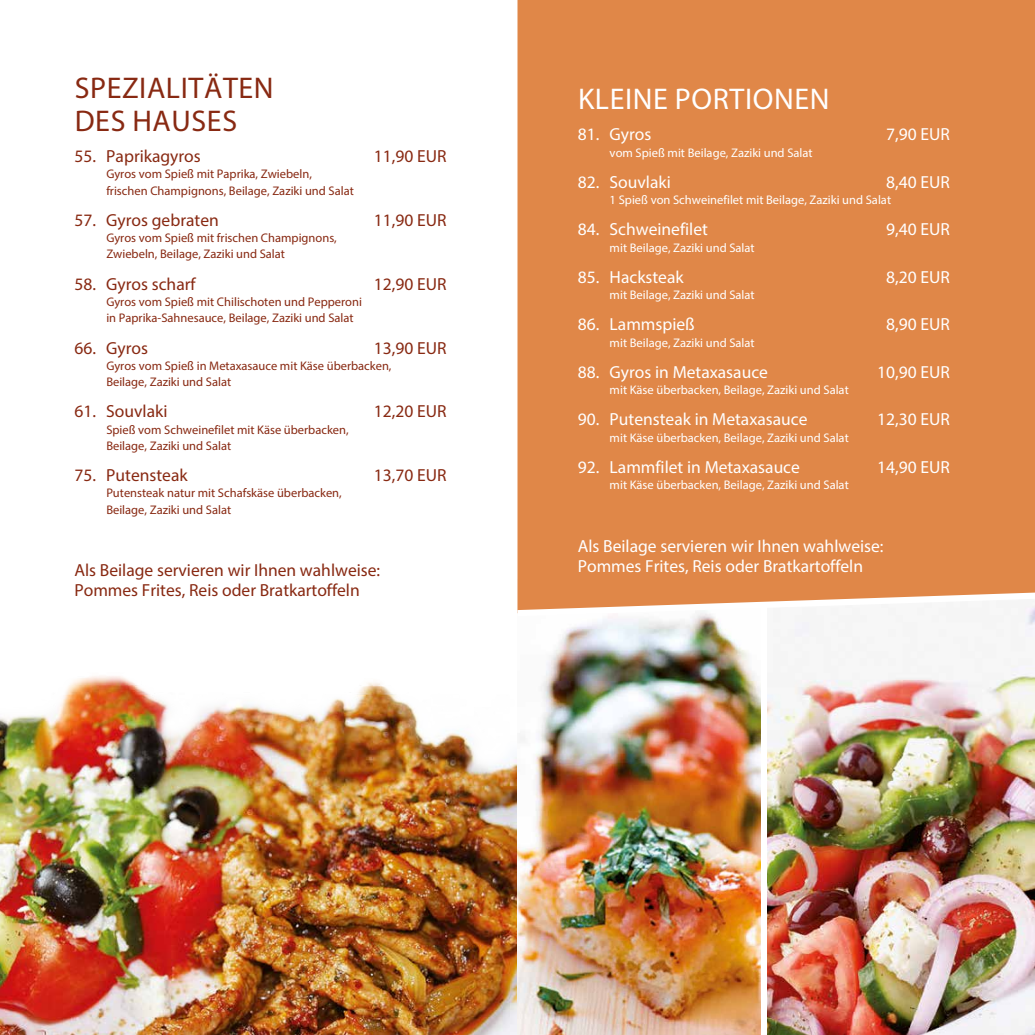
<style>
.page{position:relative;width:1035px;height:1035px;background:#fff}
.page>*{position:absolute;margin:0;border:0;box-sizing:border-box;transform-origin:0 0}
.t1{font:30px/32.5px "Myriad Pro";letter-spacing:.02em;color:#882912}
.t2{font:30px "Myriad Pro";letter-spacing:.02em;color:#fff}
.t3{font:17.5px/20px "Myriad Pro";color:#fff}
.t4{font:17.5px/20px "Myriad Pro";color:#882912}
.t5{font:12.5px/16.2px "Myriad Pro";color:#882912}
.t6{font:12.5px "Myriad Pro";color:#fff}
</style>
<div class="page">
<img style="left:0;top:676px;width:517px;height:359px">
<img style="left:517px;top:619px;width:243px;height:416px">
<img style="left:767px;top:619px;width:268px;height:416px">
<div style="left:517px;top:0;width:518px;height:589px;background:#e08748"></div>
<svg style="left:517px;top:589px;width:518px;height:30px"></svg>
<h1 class="t1" style="left:75px;top:72px;width:200px">SPEZIALITÄTEN<br>DES HAUSES</h1>
<h2 class="t4" style="left:74px;top:146px;width:128px">55. Paprikagyros</h2>
<h2 class="t4" style="left:374px;top:146px;width:74px">11,90 EUR</h2>
<p class="t5" style="left:106px;top:166px;width:249px">Gyros vom Spieß mit Paprika, Zwiebeln, frischen Champignons, Beilage, Zaziki und Salat</p>
<h2 class="t4" style="left:74px;top:210px;width:146px">57. Gyros gebraten</h2>
<h2 class="t4" style="left:374px;top:210px;width:74px">11,90 EUR</h2>
<p class="t5" style="left:106px;top:230px;width:232px">Gyros vom Spieß mit frischen Champignons,<br>Zwiebeln, Beilage, Zaziki und Salat</p>
<h2 class="t4" style="left:74px;top:274px;width:123px">58. Gyros scharf</h2>
<h2 class="t4" style="left:374px;top:274px;width:74px">12,90 EUR</h2>
<p class="t5" style="left:106px;top:293px;width:257px">Gyros vom Spieß mit Chilischoten und Pepperoni in Paprika-Sahnesauce, Beilage, Zaziki und Salat</p>
<h2 class="t4" style="left:74px;top:337px;width:75px">66. Gyros</h2>
<h2 class="t4" style="left:374px;top:337px;width:74px">13,90 EUR</h2>
<p class="t5" style="left:106px;top:357px;width:287px">Gyros vom Spieß in Metaxasauce mit Käse überbacken,<br>Beilage, Zaziki und Salat</p>
<h2 class="t4" style="left:74px;top:401px;width:95px">61. Souvlaki</h2>
<h2 class="t4" style="left:374px;top:401px;width:74px">12,20 EUR</h2>
<p class="t5" style="left:106px;top:421px;width:244px">Spieß vom Schweinefilet mit Käse überbacken,<br>Beilage, Zaziki und Salat</p>
<h2 class="t4" style="left:74px;top:465px;width:115px">75. Putensteak</h2>
<h2 class="t4" style="left:374px;top:465px;width:74px">13,70 EUR</h2>
<p class="t5" style="left:106px;top:485px;width:237px">Putensteak natur mit Schafskäse überbacken,<br>Beilage, Zaziki und Salat</p>
<h2 class="t4" style="left:74px;top:560px;width:307px">Als Beilage servieren wir Ihnen wahlweise:<br>Pommes Frites, Reis oder Bratkartoffeln</h2>
<h1 class="t2" style="left:578px;top:80px;width:253px">KLEINE PORTIONEN</h1>
<h2 class="t3" style="left:578px;top:124px;width:75px">81. Gyros</h2>
<h2 class="t3" style="left:886px;top:124px;width:65px">7,90 EUR</h2>
<p class="t6" style="left:609px;top:145px;width:204px">vom Spieß mit Beilage, Zaziki und Salat</p>
<h2 class="t3" style="left:578px;top:172px;width:95px">82. Souvlaki</h2>
<h2 class="t3" style="left:886px;top:172px;width:65px">8,40 EUR</h2>
<p class="t6" style="left:609px;top:192px;width:283px">1 Spieß von Schweinefilet mit Beilage, Zaziki und Salat</p>
<h2 class="t3" style="left:578px;top:219px;width:132px">84. Schweinefilet</h2>
<h2 class="t3" style="left:886px;top:219px;width:65px">9,40 EUR</h2>
<p class="t6" style="left:609px;top:240px;width:147px">mit Beilage, Zaziki und Salat</p>
<h2 class="t3" style="left:578px;top:267px;width:107px">85. Hacksteak</h2>
<h2 class="t3" style="left:886px;top:267px;width:65px">8,20 EUR</h2>
<p class="t6" style="left:609px;top:287px;width:147px">mit Beilage, Zaziki und Salat</p>
<h2 class="t3" style="left:578px;top:314px;width:119px">86. Lammspieß</h2>
<h2 class="t3" style="left:886px;top:314px;width:65px">8,90 EUR</h2>
<p class="t6" style="left:609px;top:335px;width:147px">mit Beilage, Zaziki und Salat</p>
<h2 class="t3" style="left:578px;top:362px;width:192px">88. Gyros in Metaxasauce</h2>
<h2 class="t3" style="left:877px;top:362px;width:74px">10,90 EUR</h2>
<p class="t6" style="left:609px;top:382px;width:241px">mit Käse überbacken, Beilage, Zaziki und Salat</p>
<h2 class="t3" style="left:578px;top:409px;width:231px">90. Putensteak in Metaxasauce</h2>
<h2 class="t3" style="left:877px;top:409px;width:74px">12,30 EUR</h2>
<p class="t6" style="left:609px;top:430px;width:241px">mit Käse überbacken, Beilage, Zaziki und Salat</p>
<h2 class="t3" style="left:578px;top:457px;width:224px">92. Lammfilet in Metaxasauce</h2>
<h2 class="t3" style="left:877px;top:457px;width:74px">14,90 EUR</h2>
<p class="t6" style="left:609px;top:477px;width:241px">mit Käse überbacken, Beilage, Zaziki und Salat</p>
<h2 class="t3" style="left:578px;top:535px;width:307px">Als Beilage servieren wir Ihnen wahlweise:<br>Pommes Frites, Reis oder Bratkartoffeln</h2>
</div>
